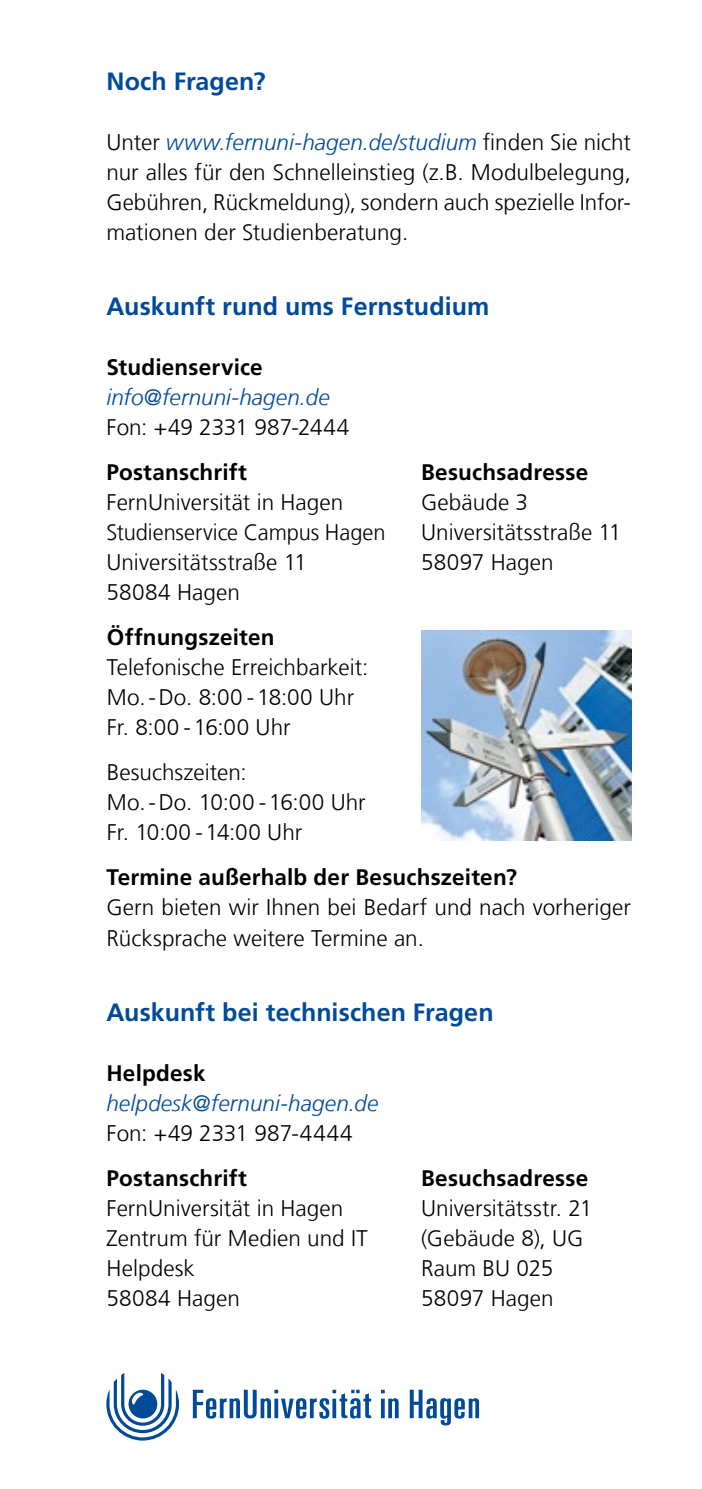
<style>
.page{position:relative;width:702px;height:1489px;background:#fff}
.page>*{position:absolute;margin:0;border:0;box-sizing:border-box;transform-origin:0 0}
.Subheadline{font:700 25px "Frutiger LT Com";letter-spacing:.005em;color:#004a98}
.Fließtext{font:300 22.5px/30px "Frutiger LT Com";letter-spacing:.005em;color:#000}
.Fließtext_bold{font:700 22.5px "Frutiger LT Com";letter-spacing:.01em;color:#000}
.Fließtext_kursiv{font:italic 300 22.5px "Frutiger LT Com";letter-spacing:.005em;color:#004a98}
.s1{font-style:italic;color:#004a98}
</style>
<div class="page">
<svg style="left:193px;top:1389px;width:286px;height:36px"></svg>
<svg style="left:106px;top:1373px;width:73px;height:67px"></svg>
<img style="left:421px;top:630px;width:210px;height:210px">
<p class="Subheadline" style="left:106px;top:67px;width:161px">Noch Fragen?</p>
<p class="Fließtext" style="left:106px;top:127px;width:526px;text-align:justify">Unter <span class="s1">www.fernuni-hagen.de/studium</span> finden Sie nicht nur alles für den Schnelleinstieg (z.B. Modulbelegung, Gebühren, Rückmeldung), sondern auch spezielle Infor&shy;mationen der Studienberatung.</p>
<p class="Subheadline" style="left:106px;top:292px;width:384px">Auskunft rund ums Fernstudium</p>
<p class="Fließtext_bold" style="left:106px;top:354px;width:158px">Studienservice</p>
<p class="Fließtext_kursiv" style="left:106px;top:384px;width:225px">info@fernuni-hagen.de</p>
<p class="Fließtext" style="left:106px;top:412px;width:244px">Fon: +49 2331 987-2444</p>
<p class="Fließtext_bold" style="left:106px;top:459px;width:142px">Postanschrift</p>
<p class="Fließtext" style="left:106px;top:487px;width:238px">FernUniversität in Hagen</p>
<p class="Fließtext" style="left:106px;top:517px;width:281px">Studienservice Campus Hagen</p>
<p class="Fließtext" style="left:106px;top:547px;width:202px">Universitätsstraße 11</p>
<p class="Fließtext" style="left:106px;top:577px;width:135px">58084 Hagen</p>
<p class="Fließtext_bold" style="left:107px;top:624px;width:169px">Öffnungszeiten</p>
<p class="Fließtext" style="left:107px;top:652px;width:263px">Telefonische Erreichbarkeit:</p>
<p class="Fließtext" style="left:107px;top:682px;width:249px">Mo. - Do. 8:00 - 18:00 Uhr</p>
<p class="Fließtext" style="left:107px;top:712px;width:185px">Fr. 8:00 - 16:00 Uhr</p>
<p class="Fließtext" style="left:107px;top:757px;width:142px">Besuchszeiten:</p>
<p class="Fließtext" style="left:107px;top:787px;width:260px">Mo. - Do. 10:00 - 16:00 Uhr</p>
<p class="Fließtext" style="left:107px;top:817px;width:197px">Fr. 10:00 - 14:00 Uhr</p>
<p class="Fließtext_bold" style="left:421px;top:459px;width:168px">Besuchsadresse</p>
<p class="Fließtext" style="left:421px;top:487px;width:108px">Gebäude 3</p>
<p class="Fließtext" style="left:421px;top:517px;width:202px">Universitätsstraße 11</p>
<p class="Fließtext" style="left:421px;top:547px;width:134px">58097 Hagen</p>
<p class="Fließtext_bold" style="left:106px;top:864px;width:412px">Termine außerhalb der Besuchszeiten?</p>
<p class="Fließtext" style="left:106px;top:892px;width:526px">Gern bieten wir Ihnen bei Bedarf und nach vorheriger<br>Rücksprache weitere Termine an.</p>
<p class="Subheadline" style="left:106px;top:997px;width:389px">Auskunft bei technischen Fragen</p>
<p class="Fließtext_bold" style="left:106px;top:1059px;width:101px">Helpdesk</p>
<p class="Fließtext_kursiv" style="left:106px;top:1089px;width:273px">helpdesk@fernuni-hagen.de</p>
<p class="Fließtext" style="left:106px;top:1117px;width:248px">Fon: +49 2331 987-4444</p>
<p class="Fließtext_bold" style="left:106px;top:1164px;width:142px">Postanschrift</p>
<p class="Fließtext" style="left:106px;top:1192px;width:238px">FernUniversität in Hagen</p>
<p class="Fließtext" style="left:106px;top:1222px;width:263px">Zentrum für Medien und IT</p>
<p class="Fließtext" style="left:106px;top:1252px;width:90px">Helpdesk</p>
<p class="Fließtext" style="left:106px;top:1282px;width:135px">58084 Hagen</p>
<p class="Fließtext_bold" style="left:421px;top:1164px;width:168px">Besuchsadresse</p>
<p class="Fließtext" style="left:421px;top:1192px;width:173px">Universitätsstr. 21 (Gebäude 8), UG</p>
<p class="Fließtext" style="left:421px;top:1252px;width:134px">Raum BU 025</p>
<p class="Fließtext" style="left:421px;top:1282px;width:134px">58097 Hagen</p>
</div>
